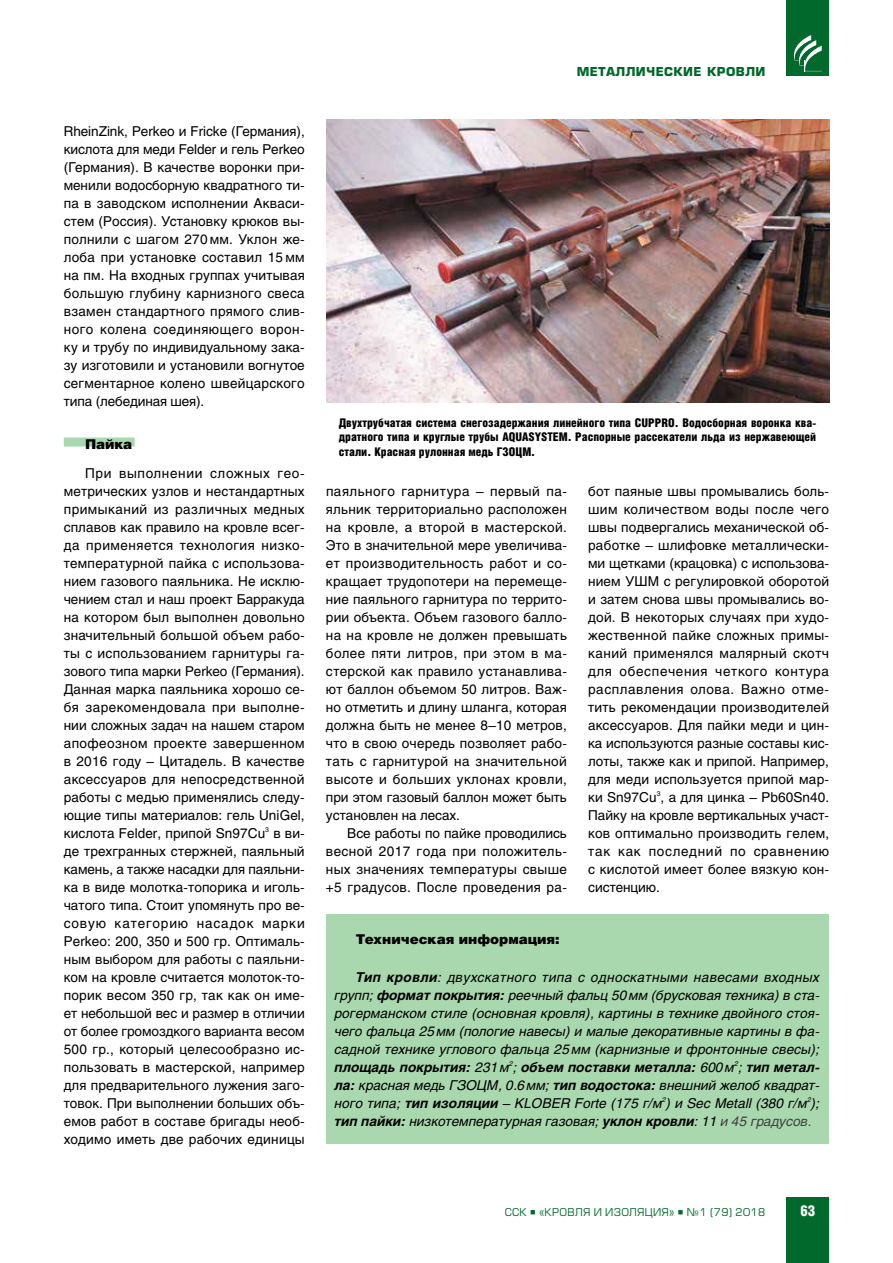
<style>
.page{position:relative;width:893px;height:1263px;background:#fff}
.page>*{position:absolute;margin:0;border:0;box-sizing:border-box;transform-origin:0 0}
.t1{font:900 15px "Helios Cond";color:#fff}
.t2{font:13.5px/18px "Helios";letter-spacing:.015em;color:#000;text-align:justify}
.t3{font:italic 13.5px/18px "Helios";letter-spacing:.01em;color:#000;text-align:justify}
.t4{font:900 13.5px "Helios";color:#000}
.t5{font:900 12px/14.4px "Helios Cond";color:#000;text-align:justify}
.t6{font:700 12px "Europe";letter-spacing:.03em;color:#00692b}
.t7{font:10.5px "Europe";letter-spacing:.03em;color:#00692b}
.t8{font:italic 6.75px "Helios";color:#000}
.s1{font-weight:700}
.s2{color:#404040}
</style>
<div class="page">
<div style="left:786px;top:1197px;width:43px;height:66px;background:#00692b"></div>
<div style="left:786px;top:0;width:43px;height:76px;background:#00692b"></div>
<svg style="left:794px;top:35px;width:28px;height:36px"></svg>
<div style="left:64px;top:437px;width:71px;height:9px;background:#a9d7ae"></div>
<img style="left:326px;top:119px;width:503px;height:283px">
<div style="left:326px;top:914px;width:502px;height:230px;background:#a9d7ae"></div>
<p class="t2" style="left:64px;top:122px;width:243px">RheinZink, Perkeo и Fricke (Германия), кислота для меди Felder и гель Perkeo (Германия). В качестве воронки при&shy;менили водосборную квадратного ти&shy;па в заводском исполнении Акваси&shy;стем (Россия). Установку крюков вы&shy;полнили с шагом 270 мм. Уклон же&shy;лоба при установке составил 15 мм на пм. На входных группах учитывая большую глубину карнизного свеса взамен стандартного прямого слив&shy;ного колена соединяющего ворон&shy;ку и трубу по индивидуальному зака&shy;зу изготовили и установили вогнутое сегментарное колено швейцарского типа (лебединая шея).</p>
<p class="t4" style="left:85px;top:436px;width:49px">Пайка</p>
<p class="t2" style="left:64px;top:464px;width:243px;text-indent:21px">При выполнении сложных гео&shy;метрических узлов и нестандартных примыканий из различных медных сплавов как правило на кровле всег&shy;да применяется технология низко&shy;температурной пайка с использова&shy;нием газового паяльника. Не исклю&shy;чением стал и наш проект Барракуда на котором был выполнен довольно значительный большой объем рабо&shy;ты с использованием гарнитуры га&shy;зового типа марки Perkeo (Германия).<br>Данная марка паяльника хорошо се&shy;бя зарекомендовала при выполне&shy;нии сложных задач на нашем старом апофеозном проекте завершенном в 2016 году – Цитадель. В качестве аксессуаров для непосредственной работы с медью применялись следу&shy;ющие типы материалов: гель UniGel, кислота Felder, припой Sn97Cu<sup>3</sup> в ви&shy;де трехгранных стержней, паяльный камень, а также насадки для паяльни&shy;ка в виде молотка-топорика и иголь&shy;чатого типа. Стоит упомянуть про ве&shy;совую категорию насадок марки Perkeo: 200, 350 и 500 гр. Оптималь&shy;ным выбором для работы с паяльни&shy;ком на кровле считается молоток-то&shy;порик весом 350 гр, так как он име&shy;ет небольшой вес и размер в отличии от более громоздкого варианта весом 500 гр., который целесообразно ис&shy;пользовать в мастерской, например для предварительного лужения заго&shy;товок. При выполнении больших объ&shy;емов работ в составе бригады необ&shy;ходимо иметь две рабочих единицы</p>
<p class="t6" style="left:577px;top:64px;width:190px">МЕТАЛЛИЧЕСКИЕ КРОВЛИ</p>
<p class="t5" style="left:339px;top:415px;width:479px">Двухтрубчатая система снегозадержания линейного типа CUPPRO. Водосборная воронка ква&shy;дратного типа и круглые трубы AQUASYSTEM. Распорные рассекатели льда из нержавеющей стали. Красная рулонная медь ГЗОЦМ.</p>
<p class="t2" style="left:326px;top:482px;width:243px">паяльного гарнитура – первый па&shy;яльник территориально расположен на кровле, а второй в мастерской.<br>Это в значительной мере увеличива&shy;ет производительность работ и со&shy;кращает трудопотери на перемеще&shy;ние паяльного гарнитура по террито&shy;рии объекта. Объем газового балло&shy;на на кровле не должен превышать более пяти литров, при этом в ма&shy;стерской как правило устанавлива&shy;ют баллон объемом 50 литров. Важ&shy;но отметить и длину шланга, которая должна быть не менее 8–10 метров, что в свою очередь позволяет рабо&shy;тать с гарнитурой на значительной высоте и больших уклонах кровли, при этом газовый баллон может быть установлен на лесах.</p>
<p class="t2" style="left:326px;top:824px;width:243px;text-indent:21px">Все работы по пайке проводились весной 2017 года при положитель&shy;ных значениях температуры свыше +5 градусов. После проведения ра-</p>
<p class="t2" style="left:588px;top:482px;width:243px">бот паяные швы промывались боль&shy;шим количеством воды после чего швы подвергались механической об&shy;работке – шлифовке металлически&shy;ми щетками (крацовка) с использова&shy;нием УШМ с регулировкой оборотой и затем снова швы промывались во&shy;дой. В некоторых случаях при худо&shy;жественной пайке сложных примы&shy;каний применялся малярный скотч для обеспечения четкого контура расплавления олова. Важно отме&shy;тить рекомендации производителей аксессуаров. Для пайки меди и цин&shy;ка используются разные составы кис&shy;лоты, также как и припой. Например, для меди используется припой мар&shy;ки Sn97Cu<sup>3</sup>, а для цинка – Pb60Sn40.<br>Пайку на кровле вертикальных участ&shy;ков оптимально производить гелем, так как последний по сравнению с кислотой имеет более вязкую кон&shy;систенцию.</p>
<p class="t4" style="left:356px;top:931px;width:205px">Техническая информация:</p>
<p class="t3" style="left:334px;top:968px;width:487px;text-indent:21px"><span class="s1">Тип кровли</span>: двухскатного типа с односкатными навесами входных групп; <span class="s1">формат покрытия:</span> реечный фальц 50мм (брусковая техника) в ста&shy;рогерманском стиле (основная кровля), картины в технике двойного стоя&shy;чего фальца 25мм (пологие навесы) и малые декоративные картины в фа&shy;садной технике углового фальца 25 мм (карнизные и фронтонные свесы); <span class="s1">площадь покрытия:</span> 231м<sup>2</sup>; <span class="s1">объем поставки металла:</span> 600м ; <span class="s1">тип метал-</span></p>
<p class="t8" style="left:734px;top:1059px;width:5px">2</p>
<p class="t3" style="left:334px;top:1076px;width:487px"><span class="s1">ла:</span> красная медь ГЗОЦМ, 0.6мм; <span class="s1">тип водостока:</span> внешний желоб квадрат&shy;ного типа; <span class="s1">тип изоляции</span> – KLOBER Forte (175 г/м<sup>2</sup>) и Sec Metall (380 г/м<sup>2</sup>); <span class="s1">тип пайки:</span> низкотемпературная газовая; <span class="s1">уклон кровли</span>: 11 <span class="s2">и 45 градусов.</span></p>
<p class="t7" style="left:505px;top:1206px;width:262px">ССК ■ «Кровля и Изоляция» ■ №1 (79) 2018</p>
<p class="t1" style="left:800px;top:1202px;width:17px">63</p>
</div>
